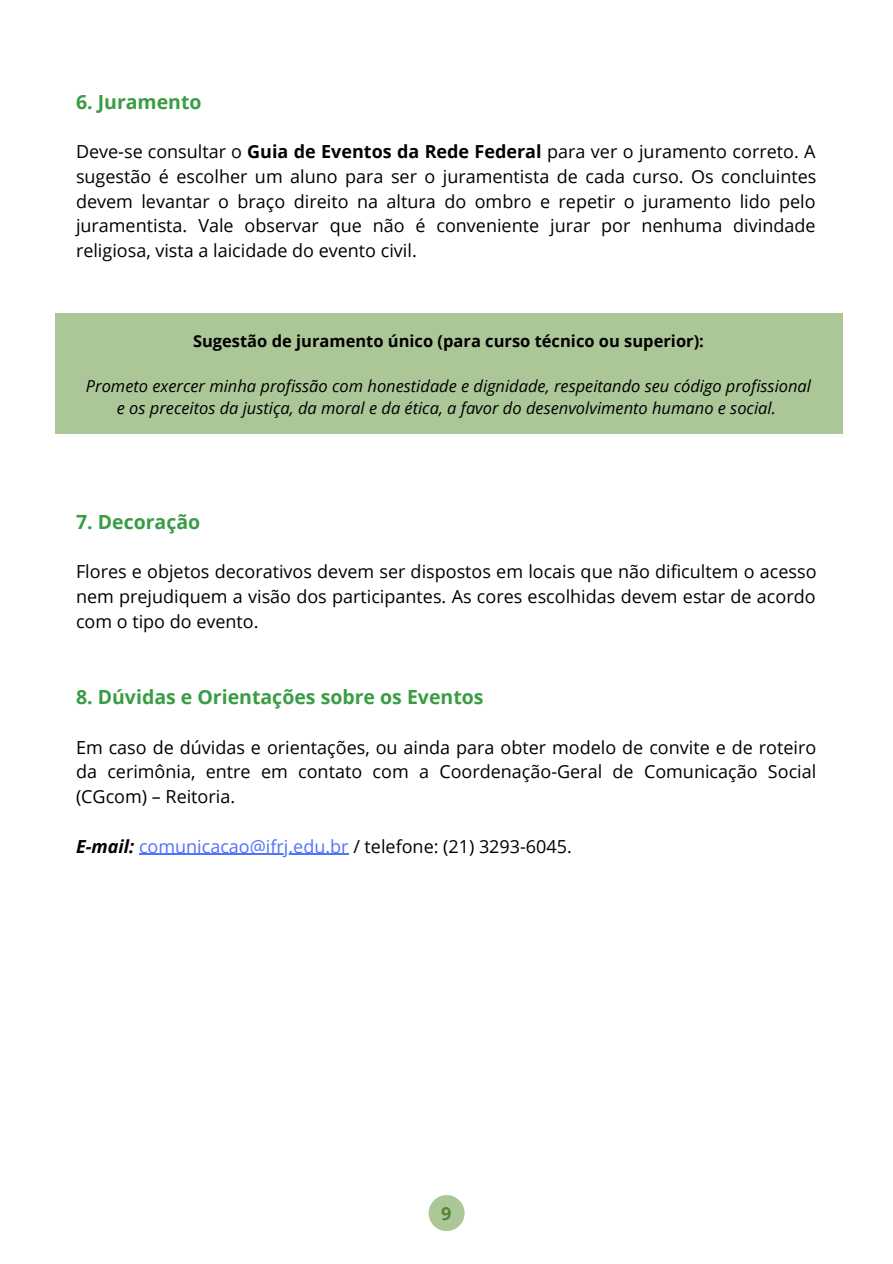
<style>
.page{position:relative;width:893px;height:1264px;background:#fff}
.page>*{position:absolute;margin:0;border:0;box-sizing:border-box;transform-origin:0 0}
.t1{font:700 19.5px "Open Sans";color:#389d45}
.t2{font:18px/24.8px "Open Sans";color:#000;text-align:justify}
.t3{font:700 18px "Open Sans";color:#578339}
.t4{font:italic 16.5px/22.5px "Open Sans";color:#000;text-align:center}
.t5{font:700 16.5px "Open Sans";color:#000}
.s1{font-weight:700}
.s2{font-weight:700;font-style:italic}
.s3{color:#5271ff}
</style>
<div class="page">
<div style="left:55px;top:313px;width:787px;height:121px;background:#acc797"></div>
<hr style="left:139px;top:853px;width:209px;height:1px;background:#5271ff">
<div style="left:428px;top:1195px;width:36px;height:35px;background:#acc797;border-radius:50%"></div>
<p class="t1" style="left:76px;top:88px;width:127px">6. Juramento</p>
<p class="t2" style="left:76px;top:139px;width:741px">Deve-se consultar o <span class="s1">Guia de Eventos da Rede Federal</span> para ver o juramento correto. A sugestão é escolher um aluno para ser o juramentista de cada curso. Os concluintes devem levantar o braço direito na altura do ombro e repetir o juramento lido pelo juramentista. Vale observar que não é conveniente jurar por nenhuma divindade religiosa, vista a laicidade do evento civil.</p>
<p class="t5" style="left:193px;top:329px;width:512px">Sugestão de juramento único (para curso técnico ou superior):</p>
<p class="t4" style="left:86px;top:374px;width:726px">Prometo exercer minha profissão com honestidade e dignidade, respeitando seu código profissional e os preceitos da justiça, da moral e da ética, a favor do desenvolvimento humano e social.</p>
<p class="t1" style="left:76px;top:508px;width:126px">7. Decoração</p>
<p class="t2" style="left:76px;top:558px;width:742px">Flores e objetos decorativos devem ser dispostos em locais que não dificultem o acesso nem prejudiquem a visão dos participantes. As cores escolhidas devem estar de acordo com o tipo do evento.</p>
<p class="t1" style="left:76px;top:683px;width:409px">8. Dúvidas e Orientações sobre os Eventos</p>
<p class="t2" style="left:76px;top:734px;width:741px">Em caso de dúvidas e orientações, ou ainda para obter modelo de convite e de roteiro da cerimônia, entre em contato com a Coordenação-Geral de Comunicação Social (CGcom) – Reitoria.</p>
<p class="t2" style="left:76px;top:833px;width:497px"><span class="s2">E-mail:</span> <span class="s3">comunicacao@ifrj.edu.br</span> / telefone: (21) 3293-6045.</p>
<p class="t3" style="left:441px;top:1200px;width:12px">9</p>
</div>
